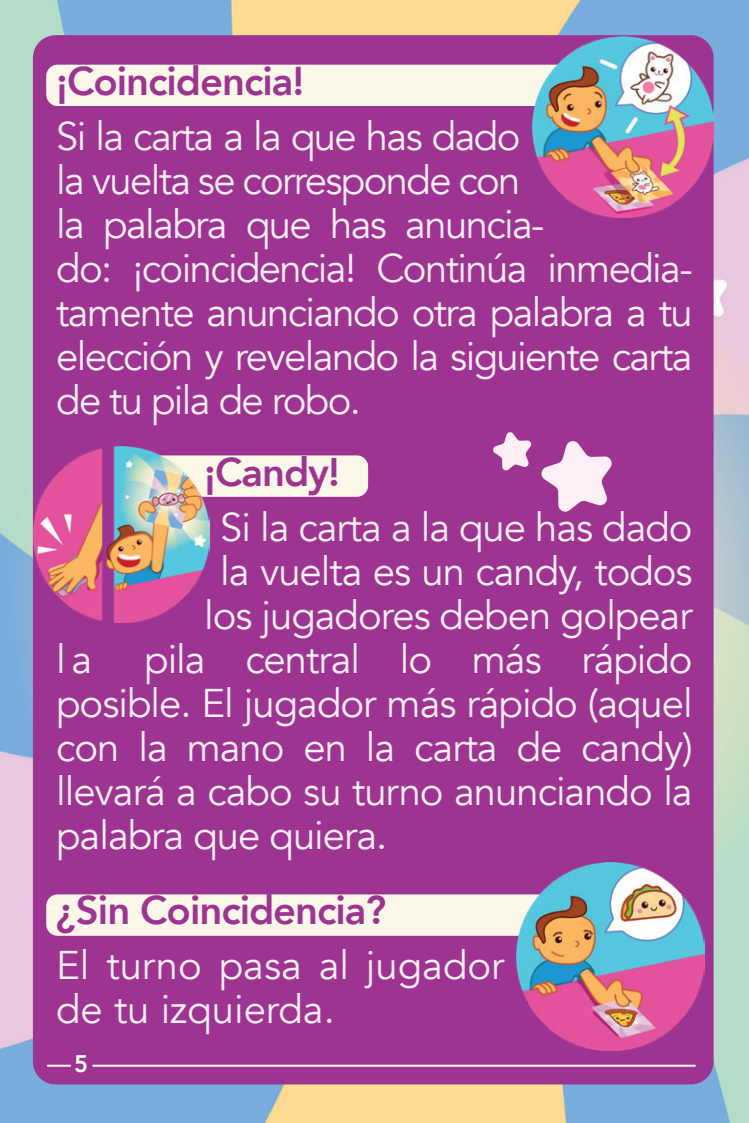
<style>
.page{position:relative;width:749px;height:1123px;background:#fff}
.page>*{position:absolute;margin:0;border:0;box-sizing:border-box;transform-origin:0 0}
.t1{font:40px/44px "Avenir";letter-spacing:-.04em;color:#fdeff5}
.t2{font:800 40px "Avenir";letter-spacing:-.025em;color:#9d3492}
.t3{font:40px/44px "Avenir";color:#fdeff5}
.t4{font:800 24px "Avenir";color:#fff}
</style>
<div class="page">
<img style="left:0;top:0;width:748px;height:1123px">
<div style="left:33px;top:35px;width:680px;height:1049px;background:#9d3492;border-radius:23px"></div>
<hr style="left:47px;top:1064px;width:24px;height:2px;background:#fff">
<hr style="left:92px;top:1064px;width:603px;height:2px;background:#fff">
<div style="left:46px;top:65px;width:520px;height:41px;background:#fbf8e9;border-radius:11px"></div>
<div style="left:133px;top:455px;width:235px;height:42px;background:#fbf8e9;border-radius:11px"></div>
<div style="left:46px;top:894px;width:563px;height:41px;background:#fbf8e9;border-radius:11px"></div>
<img style="left:532px;top:37px;width:181px;height:180px">
<svg style="left:541px;top:441px;width:71px;height:71px"></svg>
<svg style="left:493px;top:432px;width:38px;height:39px"></svg>
<img style="left:516px;top:862px;width:188px;height:188px">
<img style="left:33px;top:446px;width:176px;height:176px">
<p class="t2" style="left:56px;top:50px;width:249px">¡Coincidencia!</p>
<p class="t1" style="left:56px;top:115px;width:638px">Si la carta a la que has dado<br>la vuelta se corresponde con<br>la palabra que has anuncia-<br>do: ¡coincidencia! Continúa inmedia&shy;tamente anunciando otra palabra a tu elección y revelando la siguiente carta de tu pila de robo.</p>
<p class="t2" style="left:204px;top:441px;width:137px">¡Candy!</p>
<p class="t1" style="left:204px;top:506px;width:490px;text-align:center">Si la carta a la que has dado la vuelta es un candy, todos los jugadores deben golpear</p>
<p class="t1" style="left:56px;top:638px;width:37px">la</p>
<p class="t1" style="left:56px;top:638px;width:638px;text-align:justify;text-indent:88px">pila central lo más rápido posible. El jugador más rápido (aquel con la mano en la carta de candy) llevará a cabo su turno anunciando la palabra que quiera.</p>
<p class="t2" style="left:56px;top:879px;width:331px">¿Sin Coincidencia?</p>
<p class="t3" style="left:56px;top:944px;width:450px">El turno pasa al jugador de tu izquierda.</p>
<p class="t4" style="left:74px;top:1044px;width:15px">5</p>
</div>
